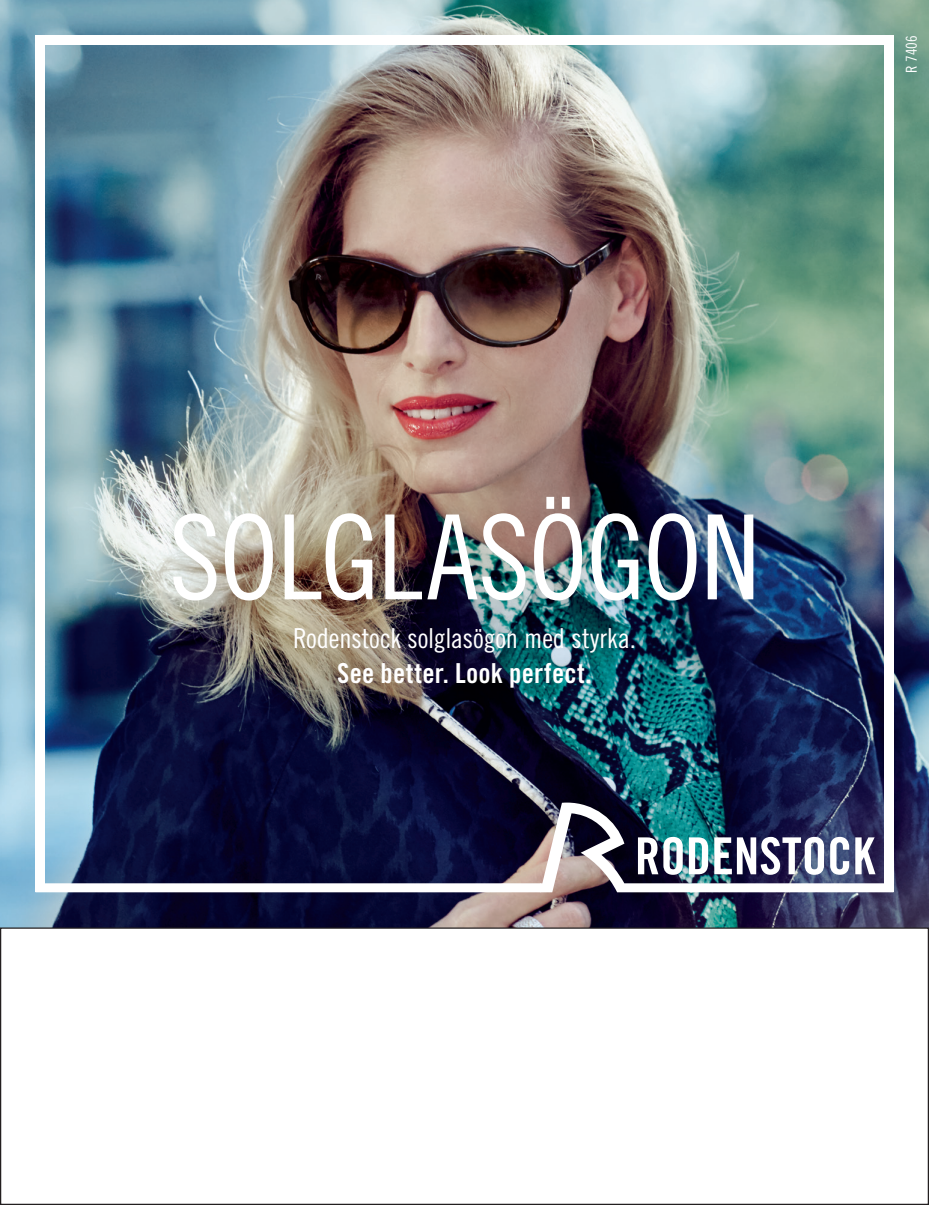
<style>
.page{position:relative;width:929px;height:1205px;background:#fff}
.page>*{position:absolute;margin:0;border:0;box-sizing:border-box;transform-origin:0 0}
.t1{font:117.5px "Trade Gothic LT Pro Cn 18";letter-spacing:-.01em;color:#fff}
.t2{font:27.5px "Trade Gothic LT Pro Cn 18";letter-spacing:-.01em;color:#fff}
.t3{font:27.5px "Trade Gothic LT Pro Bd Cn 20";letter-spacing:.01em;color:#fff}
.t4{font:15px "Trade Gothic LT Pro Cn 18";color:#fff}
</style>
<div class="page">
<img style="left:0;top:0;width:928px;height:927px">
<div style="left:884px;top:35px;width:9px;height:857px;background:#fff"></div>
<div style="left:35px;top:35px;width:9px;height:857px;background:#fff"></div>
<svg style="left:44px;top:802px;width:840px;height:90px"></svg>
<div style="left:35px;top:35px;width:858px;height:9px;background:#fff"></div>
<p class="t4" style="left:902px;top:73px;width:39px;rotate:-90deg">R 7406</p>
<h1 class="t1" style="left:169px;top:488px;width:592px">solglasögon</h1>
<p class="t2" style="left:293px;top:622px;width:344px">Rodenstock solglasögon med styrka.</p>
<p class="t3" style="left:337px;top:656px;width:256px">See better. Look perfect.</p>
</div>
